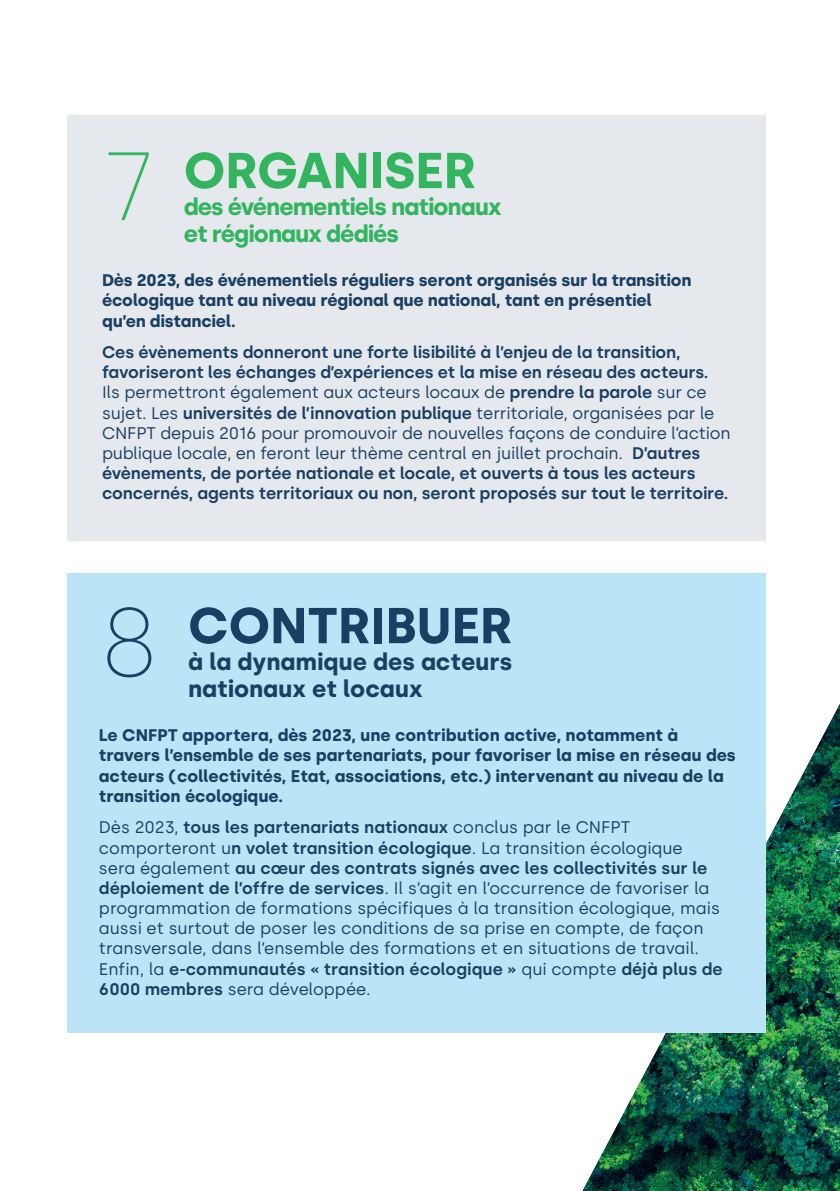
<style>
.page{position:relative;width:840px;height:1191px;background:#fff}
.page>*{position:absolute;margin:0;border:0;box-sizing:border-box;transform-origin:0 0}
.t1{font:700 50.4px "Silka";color:#193f62}
.t2{font:700 50.4px "Silka";color:#33b560}
.t3{font:700 23.6px/26.8px "Silka";letter-spacing:-.04em;color:#33b560}
.t4{font:700 23.6px/26.8px "Silka";color:#193f62}
.t5{font:16.8px/20.2px "Silka";color:#193f62}
.t6{font:600 16.8px/20.2px "Silka";letter-spacing:-.01em;color:#193f62}
.t7{font:700 16.8px/20.2px "Silka";color:#193f62}
.s1{font-weight:200;font-size:96.8px}
.s2{font-weight:400}
.s3{font-weight:600}
</style>
<div class="page">
<img style="left:582px;top:704px;width:257px;height:487px">
<div style="left:67px;top:115px;width:697px;height:425px;background:#e5e8ed"></div>
<div style="left:67px;top:573px;width:697px;height:459px;background:#bbe5f7"></div>
<h1 class="t2" style="left:102px;top:140px;width:376px"><span class="s1">7</span> ORGANISER</h1>
<h2 class="t3" style="left:184px;top:193px;width:319px">des événementiels nationaux et régionaux dédiés</h2>
<p class="t7" style="left:102px;top:270px;width:590px">Dès 2023, des événementiels réguliers seront organisés sur la transition écologique tant au niveau régional que national, tant en présentiel qu’en distanciel.</p>
<p class="t6" style="left:102px;top:342px;width:630px">Ces évènements donneront une forte lisibilité à l’enjeu de la transition, favoriseront les échanges d’expériences et la mise en réseau des acteurs.<br><span class="s2">Ils permettront également aux acteurs locaux de</span> prendre la parole <span class="s2">sur ce sujet. Les</span> universités de l’innovation publique <span class="s2">territoriale, organisées par le CNFPT depuis 2016 pour promouvoir de nouvelles façons de conduire l’action publique locale, en feront leur thème central en juillet prochain.</span> D’autres évènements, de portée nationale et locale, et ouverts à tous les acteurs concernés, agents territoriaux ou non, seront proposés sur tout le territoire.</p>
<h1 class="t1" style="left:99px;top:595px;width:415px"><span class="s1">8</span> CONTRIBUER</h1>
<h2 class="t4" style="left:188px;top:648px;width:325px">à la dynamique des acteurs nationaux et locaux</h2>
<p class="t7" style="left:99px;top:725px;width:638px">Le CNFPT apportera, dès 2023, une contribution active, notamment à travers l’ensemble de ses partenariats, pour favoriser la mise en réseau des acteurs (collectivités, Etat, associations, etc.) intervenant au niveau de la transition écologique.</p>
<p class="t5" style="left:99px;top:817px;width:625px">Dès 2023, <span class="s3">tous les partenariats nationaux</span> conclus par le CNFPT comporteront u<span class="s3">n volet transition écologique</span>. La transition écologique sera également <span class="s3">au cœur des contrats signés avec les collectivités sur le déploiement de l’offre de services</span>. Il s’agit en l’occurrence de favoriser la programmation de formations spécifiques à la transition écologique, mais aussi et surtout de poser les conditions de sa prise en compte, de façon transversale, dans l’ensemble des formations et en situations de travail.<br>Enfin, la <span class="s3">e-communautés « transition écologique »</span> qui compte <span class="s3">déjà plus de 6000 membres</span> sera développée.</p>
</div>
